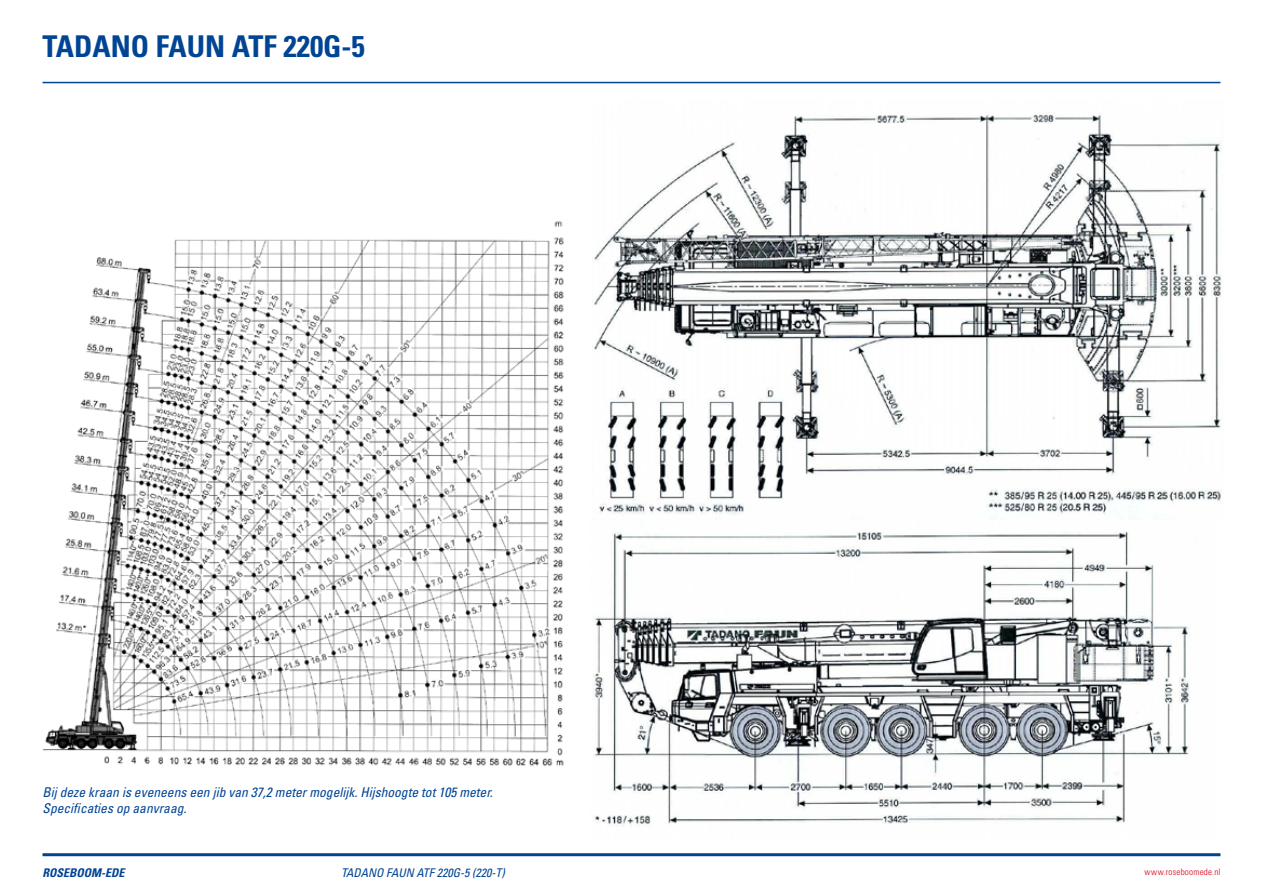
<style>
.page{position:relative;width:1263px;height:893px;background:#fff}
.page>*{position:absolute;margin:0;border:0;box-sizing:border-box;transform-origin:0 0}
.t1{font:700 condensed 30px "Univers";color:#004494}
.t2{font:italic condensed 13.5px/16.2px "Univers";color:#004494}
.t3{font:italic condensed 12px "Univers";color:#004494}
.t4{font:italic 700 condensed 12px "Univers";color:#004494}
.t5{font:300 condensed 9px "Univers";letter-spacing:.03em;color:#d10019}
</style>
<div class="page">
<hr style="left:43px;top:853px;width:1177px;height:3px;background:#004494">
<hr style="left:43px;top:82px;width:1177px;height:1px;background:#004494">
<img style="left:593px;top:532px;width:597px;height:294px">
<img style="left:594px;top:114px;width:628px;height:406px">
<img style="left:42px;top:221px;width:522px;height:546px">
<h1 class="t1" style="left:43px;top:28px;width:324px">TADANO FAUN ATF 220G-5</h1>
<p class="t2" style="left:43px;top:784px;width:452px">Bij deze kraan is eveneens een jib van 37,2 meter mogelijk. Hijshoogte tot 105 meter.<br>Specificaties op aanvraag.</p>
<p class="t4" style="left:43px;top:865px;width:83px">ROSEBOOM-EDE</p>
<p class="t3" style="left:341px;top:865px;width:165px">Tadano Faun ATF 220G-5 (220-T)</p>
<p class="t5" style="left:1144px;top:867px;width:77px">www.roseboomede.nl</p>
</div>
